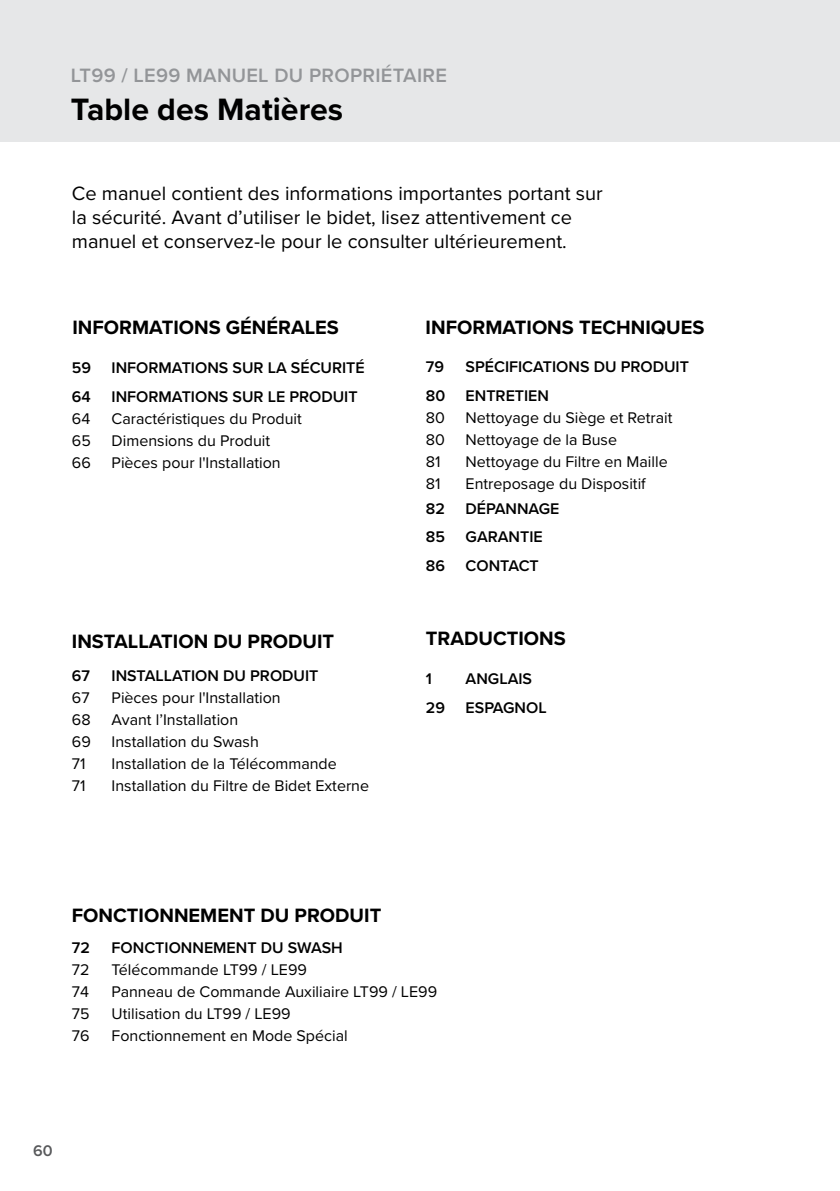
<style>
.page{position:relative;width:840px;height:1191px;background:#fff}
.page>*{position:absolute;margin:0;border:0;box-sizing:border-box;transform-origin:0 0}
.t1{font:700 32px "Proxima Nova";color:#000}
.t2{font:20px/24px "Proxima Nova";color:#000}
.t3{font:700 20px "Proxima Nova";color:#000}
.t4{font:600 20px "Proxima Nova";letter-spacing:.015em;color:#939598}
.t5{font:16px/22px "Proxima Nova";color:#000}
.t6{font:600 16px "Proxima Nova";color:#000}
.t7{font:600 16px "Proxima Nova";color:#58595b}
</style>
<div class="page">
<hr style="left:839px;top:0;width:1px;height:1191px;background:#e6e7e8">
<div style="left:0;top:0;width:839px;height:142px;background:#e6e7e8"></div>
<p class="t4" style="left:71px;top:60px;width:377px">LT99 / LE99 MANUEL DU PROPRIÉTAIRE</p>
<h1 class="t1" style="left:71px;top:86px;width:273px">Table des Matières</h1>
<p class="t2" style="left:72px;top:181px;width:532px">Ce manuel contient des informations importantes portant sur la sécurité. Avant d’utiliser le bidet, lisez attentivement ce manuel et conservez-le pour le consulter ultérieurement.</p>
<p class="t3" style="left:72px;top:313px;width:268px">INFORMATIONS GÉNÉRALES</p>
<p class="t6" style="left:72px;top:356px;width:21px">59</p>
<p class="t6" style="left:111px;top:356px;width:254px">INFORMATIONS SUR LA SÉCURITÉ</p>
<p class="t6" style="left:72px;top:384px;width:20px">64</p>
<p class="t5" style="left:72px;top:406px;width:20px;text-align:justify">64<br>65<br>66</p>
<p class="t6" style="left:111px;top:384px;width:247px">INFORMATIONS SUR LE PRODUIT</p>
<p class="t5" style="left:111px;top:406px;width:192px">Caractéristiques du Produit<br>Dimensions du Produit<br>Pièces pour l'Installation</p>
<p class="t3" style="left:72px;top:627px;width:264px">INSTALLATION DU PRODUIT</p>
<p class="t6" style="left:72px;top:663px;width:20px">67</p>
<p class="t5" style="left:72px;top:685px;width:20px">67<br>68<br>69<br>71<br>71</p>
<p class="t6" style="left:111px;top:663px;width:208px">INSTALLATION DU PRODUIT</p>
<p class="t5" style="left:111px;top:685px;width:259px">Pièces pour l'Installation<br>Avant l’Installation<br>Installation du Swash<br>Installation de la Télécommande<br>Installation du Filtre de Bidet Externe</p>
<p class="t3" style="left:425px;top:312px;width:280px">INFORMATIONS TECHNIQUES</p>
<p class="t6" style="left:425px;top:355px;width:20px">79</p>
<p class="t6" style="left:465px;top:355px;width:225px">SPÉCIFICATIONS DU PRODUIT</p>
<p class="t6" style="left:425px;top:383px;width:21px">80</p>
<p class="t5" style="left:425px;top:406px;width:21px">80<br>80<br>81<br>81</p>
<p class="t6" style="left:465px;top:383px;width:85px">ENTRETIEN</p>
<p class="t5" style="left:465px;top:406px;width:208px">Nettoyage du Siège et Retrait<br>Nettoyage de la Buse<br>Nettoyage du Filtre en Maille<br>Entreposage du Dispositif</p>
<p class="t6" style="left:425px;top:497px;width:21px">82</p>
<p class="t6" style="left:465px;top:497px;width:95px">DÉPANNAGE</p>
<p class="t6" style="left:425px;top:525px;width:21px">85</p>
<p class="t6" style="left:465px;top:525px;width:79px">GARANTIE</p>
<p class="t6" style="left:425px;top:553px;width:21px">86</p>
<p class="t6" style="left:465px;top:553px;width:75px">CONTACT</p>
<p class="t3" style="left:425px;top:623px;width:141px">TRADUCTIONS</p>
<p class="t6" style="left:425px;top:667px;width:8px">1</p>
<p class="t6" style="left:465px;top:667px;width:68px">ANGLAIS</p>
<p class="t6" style="left:425px;top:695px;width:21px">29</p>
<p class="t6" style="left:465px;top:695px;width:82px">ESPAGNOL</p>
<p class="t3" style="left:72px;top:900px;width:311px">FONCTIONNEMENT DU PRODUIT</p>
<p class="t6" style="left:72px;top:936px;width:20px">72</p>
<p class="t5" style="left:72px;top:958px;width:19px;text-align:justify">72<br>74<br>75<br>76</p>
<p class="t6" style="left:111px;top:936px;width:232px">FONCTIONNEMENT DU SWASH</p>
<p class="t5" style="left:111px;top:958px;width:327px">Télécommande LT99 / LE99<br>Panneau de Commande Auxiliaire LT99 / LE99<br>Utilisation du LT99 / LE99<br>Fonctionnement en Mode Spécial</p>
<p class="t7" style="left:33px;top:1139px;width:21px">60</p>
</div>
